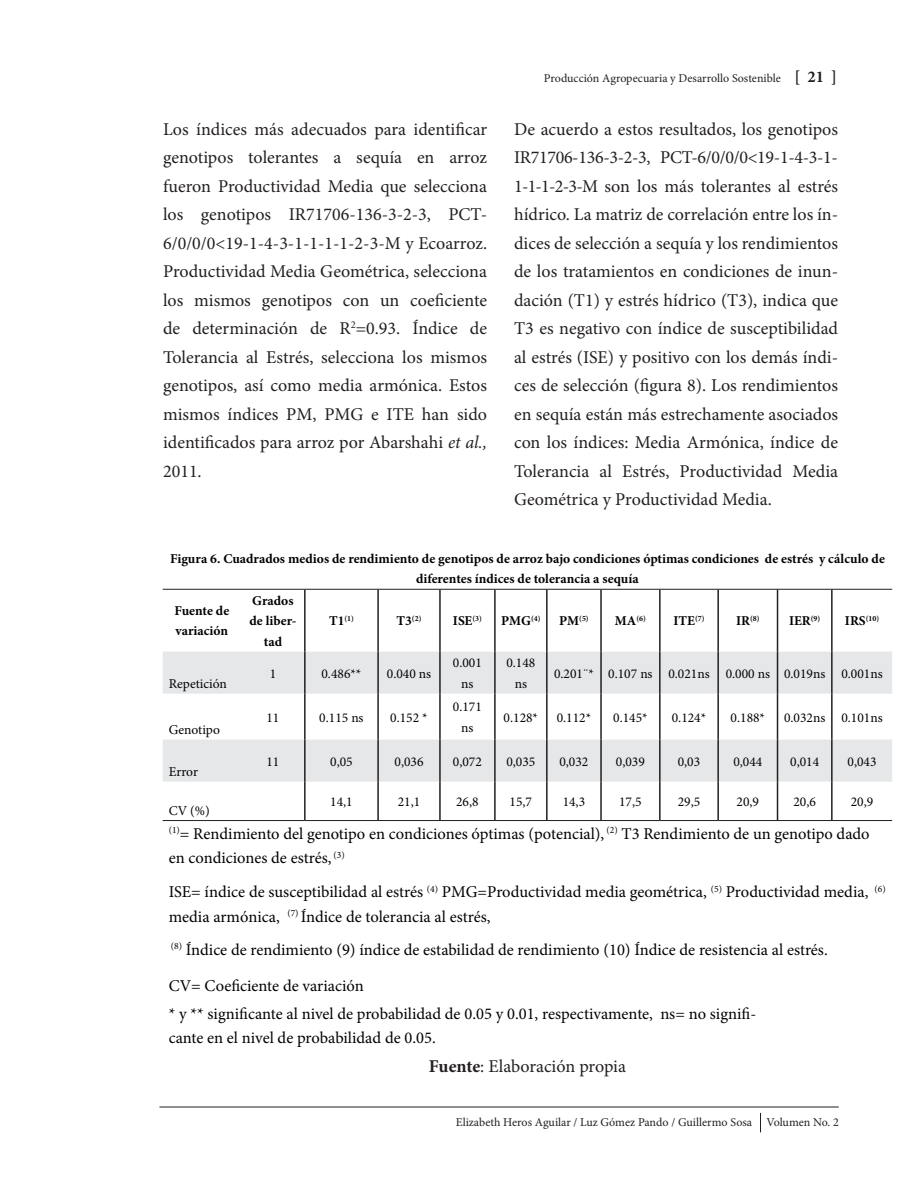
<style>
.page{position:relative;width:918px;height:1188px;background:#fff}
.page>*{position:absolute;margin:0;border:0;box-sizing:border-box;transform-origin:0 0}
.t1{font:18px/28.5px "Minion Pro";color:#231f20;text-align:justify}
.t2{font:16.5px/24.8px "Minion Pro";color:#010202}
.t3{font:13.5px/20.2px "Minion Pro";color:#010202;text-align:center}
.t4{font:700 13.5px/20.2px "Minion Pro";color:#010202;text-align:center}
.t5{font:12px "Minion Pro";color:#231f20}
.t6{font:700 7.8px "Minion Pro";color:#010202}
.s1{font-weight:700;font-size:16.5px}
.s2{font-style:italic}
.s3{color:#fff}
.s4{font-size:13.5px}
.s5{font-weight:700}
</style>
<div class="page">
<hr style="left:159px;top:1107px;width:680px;height:1px;background:#231f20">
<svg style="left:760px;top:1113px;width:1px;height:19px"></svg>
<svg style="left:163px;top:652px;width:729px;height:130px;fill:#e6e7e8"></svg>
<hr style="left:304px;top:590px;width:2px;height:62px;background:#231f20">
<hr style="left:377px;top:590px;width:2px;height:62px;background:#231f20">
<hr style="left:439px;top:590px;width:2px;height:62px;background:#231f20">
<hr style="left:494px;top:590px;width:2px;height:62px;background:#231f20">
<hr style="left:546px;top:590px;width:2px;height:62px;background:#231f20">
<hr style="left:600px;top:590px;width:2px;height:62px;background:#231f20">
<hr style="left:659px;top:590px;width:2px;height:62px;background:#231f20">
<hr style="left:717px;top:590px;width:2px;height:62px;background:#231f20">
<hr style="left:777px;top:590px;width:1px;height:62px;background:#231f20">
<hr style="left:831px;top:590px;width:2px;height:62px;background:#231f20">
<hr style="left:304px;top:652px;width:2px;height:42px;background:#231f20">
<hr style="left:377px;top:652px;width:2px;height:42px;background:#231f20">
<hr style="left:439px;top:652px;width:2px;height:42px;background:#231f20">
<hr style="left:494px;top:652px;width:2px;height:42px;background:#231f20">
<hr style="left:546px;top:652px;width:2px;height:42px;background:#231f20">
<hr style="left:600px;top:652px;width:2px;height:42px;background:#231f20">
<hr style="left:659px;top:652px;width:2px;height:42px;background:#231f20">
<hr style="left:717px;top:652px;width:2px;height:42px;background:#231f20">
<hr style="left:777px;top:652px;width:1px;height:42px;background:#231f20">
<hr style="left:831px;top:652px;width:2px;height:42px;background:#231f20">
<hr style="left:304px;top:694px;width:2px;height:46px;background:#231f20">
<hr style="left:377px;top:694px;width:2px;height:46px;background:#231f20">
<hr style="left:439px;top:694px;width:2px;height:46px;background:#231f20">
<hr style="left:494px;top:694px;width:2px;height:46px;background:#231f20">
<hr style="left:546px;top:694px;width:2px;height:46px;background:#231f20">
<hr style="left:600px;top:694px;width:2px;height:46px;background:#231f20">
<hr style="left:659px;top:694px;width:2px;height:46px;background:#231f20">
<hr style="left:717px;top:694px;width:2px;height:46px;background:#231f20">
<hr style="left:777px;top:694px;width:1px;height:46px;background:#231f20">
<hr style="left:831px;top:694px;width:2px;height:46px;background:#231f20">
<hr style="left:304px;top:740px;width:2px;height:42px;background:#231f20">
<hr style="left:377px;top:740px;width:2px;height:42px;background:#231f20">
<hr style="left:439px;top:740px;width:2px;height:42px;background:#231f20">
<hr style="left:494px;top:740px;width:2px;height:42px;background:#231f20">
<hr style="left:546px;top:740px;width:2px;height:42px;background:#231f20">
<hr style="left:600px;top:740px;width:2px;height:42px;background:#231f20">
<hr style="left:659px;top:740px;width:2px;height:42px;background:#231f20">
<hr style="left:717px;top:740px;width:2px;height:42px;background:#231f20">
<hr style="left:777px;top:740px;width:1px;height:42px;background:#231f20">
<hr style="left:831px;top:740px;width:2px;height:42px;background:#231f20">
<hr style="left:304px;top:782px;width:2px;height:38px;background:#231f20">
<hr style="left:377px;top:782px;width:2px;height:38px;background:#231f20">
<hr style="left:439px;top:782px;width:2px;height:38px;background:#231f20">
<hr style="left:494px;top:782px;width:2px;height:38px;background:#231f20">
<hr style="left:546px;top:782px;width:2px;height:38px;background:#231f20">
<hr style="left:600px;top:782px;width:2px;height:38px;background:#231f20">
<hr style="left:659px;top:782px;width:2px;height:38px;background:#231f20">
<hr style="left:717px;top:782px;width:2px;height:38px;background:#231f20">
<hr style="left:777px;top:782px;width:1px;height:38px;background:#231f20">
<hr style="left:831px;top:782px;width:2px;height:38px;background:#231f20">
<hr style="left:163px;top:589px;width:142px;height:1px;background:#231f20">
<hr style="left:305px;top:589px;width:355px;height:1px;background:#231f20">
<hr style="left:660px;top:589px;width:58px;height:1px;background:#231f20">
<hr style="left:718px;top:589px;width:174px;height:1px;background:#231f20">
<hr style="left:305px;top:820px;width:355px;height:1px;background:#231f20">
<hr style="left:660px;top:820px;width:58px;height:1px;background:#231f20">
<hr style="left:718px;top:820px;width:174px;height:1px;background:#231f20">
<hr style="left:163px;top:820px;width:142px;height:1px;background:#231f20">
<p class="t5" style="left:544px;top:74px;width:295px">Producción Agropecuaria y Desarrollo Sostenible <span class="s1">[ 21 ]</span></p>
<p class="t1" style="left:163px;top:116px;width:326px">Los índices más adecuados para identificar genotipos tolerantes a sequía en arroz fueron Productividad Media que selecciona los genotipos IR71706-136-3-2-3, PCT-6/0/0/0&lt;19-1-4-3-1-1-1-1-2-3-M y Ecoarroz.<br>Productividad Media Geométrica, selecciona los mismos genotipos con un coeficiente de determinación de R<sup>2</sup>=0.93. Índice de Tolerancia al Estrés, selecciona los mismos genotipos, así como media armónica. Estos mismos índices PM, PMG e ITE han sido identificados para arroz por Abarshahi <span class="s2">et al., </span>2011.</p>
<p class="t1" style="left:514px;top:116px;width:326px">De acuerdo a estos resultados, los genotipos IR71706-136-3-2-3,<span class="s3">1</span>PCT-6/0/0/0&lt;19-1-4-3-1- 1-1-1-2-3-M son los más tolerantes al estrés hídrico. La matriz de correlación entre los ín&shy;dices de selección a sequía y los rendimientos de los tratamientos en condiciones de inun&shy;dación (T1) y estrés hídrico (T3), indica que T3 es negativo con índice de susceptibilidad al estrés (ISE) y positivo con los demás índi&shy;ces de selección (figura 8). Los rendimientos en sequía están más estrechamente asociados con los índices: Media Armónica, índice de Tolerancia al Estrés, Productividad Media Geométrica y Productividad Media.</p>
<p class="t4" style="left:170px;top:550px;width:716px">Figura 6. Cuadrados medios de rendimiento de genotipos de arroz bajo condiciones óptimas condiciones de estrés y cálculo de diferentes índices de tolerancia a sequía</p>
<p class="t4" style="left:174px;top:602px;width:56px;text-align:left">Fuente de variación</p>
<p class="t4" style="left:249px;top:592px;width:48px">Grados de liber&shy;tad</p>
<p class="t6" style="left:329px;top:615px;width:26px"><span class="s4">T1</span>(1)</p>
<p class="t6" style="left:397px;top:615px;width:26px"><span class="s4">T3</span>(2)</p>
<p class="t4" style="left:453px;top:612px;width:31px">ISE<sup>(3)</sup></p>
<p class="t4" style="left:501px;top:612px;width:41px">PMG<sup>(4)</sup></p>
<p class="t6" style="left:559px;top:615px;width:31px"><span class="s4">PM</span>(5)</p>
<p class="t6" style="left:615px;top:615px;width:32px"><span class="s4">MA</span>(6)</p>
<p class="t4" style="left:673px;top:612px;width:33px">ITE<sup>(7)</sup></p>
<p class="t6" style="left:736px;top:615px;width:25px"><span class="s4">IR</span>(8)</p>
<p class="t4" style="left:789px;top:612px;width:33px">IER<sup>(9)</sup></p>
<p class="t6" style="left:845px;top:615px;width:36px"><span class="s4">IRS</span>(10)</p>
<p class="t3" style="left:169px;top:674px;width:60px">Repetición</p>
<p class="t3" style="left:169px;top:720px;width:53px">Genotipo</p>
<p class="t3" style="left:169px;top:762px;width:31px">Error</p>
<p class="t3" style="left:270px;top:664px;width:8px">1</p>
<p class="t3" style="left:322px;top:664px;width:41px">0.486**</p>
<p class="t3" style="left:387px;top:664px;width:46px">0.040 ns</p>
<p class="t3" style="left:453px;top:654px;width:30px">0.001 ns</p>
<p class="t3" style="left:506px;top:654px;width:30px">0.148 ns</p>
<p class="t3" style="left:554px;top:664px;width:330px">0.201¨* 0.107 ns 0.021ns 0.000 ns 0.019ns 0.001ns</p>
<p class="t3" style="left:266px;top:708px;width:14px">11</p>
<p class="t3" style="left:319px;top:708px;width:46px">0.115 ns</p>
<p class="t3" style="left:390px;top:708px;width:39px">0.152 *</p>
<p class="t3" style="left:453px;top:698px;width:30px">0.171 ns</p>
<p class="t3" style="left:504px;top:708px;width:36px">0.128*</p>
<p class="t3" style="left:557px;top:708px;width:36px">0.112*</p>
<p class="t3" style="left:613px;top:708px;width:36px">0.145*</p>
<p class="t3" style="left:672px;top:708px;width:36px">0.124*</p>
<p class="t3" style="left:731px;top:708px;width:36px">0.188*</p>
<p class="t3" style="left:784px;top:708px;width:100px">0.032ns 0.101ns</p>
<p class="t3" style="left:266px;top:752px;width:14px">11</p>
<p class="t3" style="left:330px;top:752px;width:24px">0,05</p>
<p class="t3" style="left:395px;top:752px;width:30px">0,036</p>
<p class="t3" style="left:453px;top:752px;width:30px">0,072</p>
<p class="t3" style="left:506px;top:752px;width:30px">0,035</p>
<p class="t3" style="left:559px;top:752px;width:30px">0,032</p>
<p class="t3" style="left:616px;top:752px;width:30px">0,039</p>
<p class="t3" style="left:678px;top:752px;width:24px">0,03</p>
<p class="t3" style="left:733px;top:752px;width:30px">0,044</p>
<p class="t3" style="left:790px;top:752px;width:30px">0,014</p>
<p class="t3" style="left:848px;top:752px;width:30px">0,043</p>
<p class="t3" style="left:330px;top:793px;width:24px">14,1</p>
<p class="t3" style="left:398px;top:793px;width:24px">21,1</p>
<p class="t3" style="left:456px;top:793px;width:24px">26,8</p>
<p class="t3" style="left:510px;top:793px;width:24px">15,7</p>
<p class="t3" style="left:563px;top:793px;width:24px">14,3</p>
<p class="t3" style="left:619px;top:793px;width:24px">17,5</p>
<p class="t3" style="left:678px;top:793px;width:24px">29,5</p>
<p class="t3" style="left:737px;top:793px;width:24px">20,9</p>
<p class="t3" style="left:793px;top:793px;width:24px">20,6</p>
<p class="t3" style="left:851px;top:793px;width:24px">20,9</p>
<p class="t2" style="left:169px;top:822px;width:703px"><sup>(1)</sup>= Rendimiento del genotipo en condiciones óptimas (potencial), <sup>(2)</sup> T3 Rendimiento de un genotipo dado en condiciones de estrés, <sup>(3)</sup></p>
<p class="t2" style="left:169px;top:881px;width:719px">ISE= índice de susceptibilidad al estrés <sup>(4)</sup> PMG=Productividad media geométrica, <sup>(5)</sup> Productividad media, <sup>(6) </sup>media armónica, <sup>(7)</sup> Índice de tolerancia al estrés,</p>
<p class="t2" style="left:171px;top:938px;width:658px"><sup>(8)</sup> Índice de rendimiento (9) índice de estabilidad de rendimiento (10) Índice de resistencia al estrés.</p>
<p class="t2" style="left:169px;top:973px;width:589px;line-height:27.6px">CV= Coeficiente de variación<br>* y ** significante al nivel de probabilidad de 0.05 y 0.01, respectivamente, ns= no signifi-</p>
<p class="t2" style="left:169px;top:1027px;width:269px">cante en el nivel de probabilidad de 0.05.</p>
<p class="t1" style="left:429px;top:1053px;width:199px"><span class="s5">Fuente</span>: Elaboración propia</p>
<p class="t3" style="left:169px;top:801px;width:43px">CV (%)</p>
<p class="t5" style="left:456px;top:1117px;width:385px">Elizabeth Heros Aguilar / Luz Gómez Pando / Guillermo Sosa Volumen No. 2</p>
</div>
